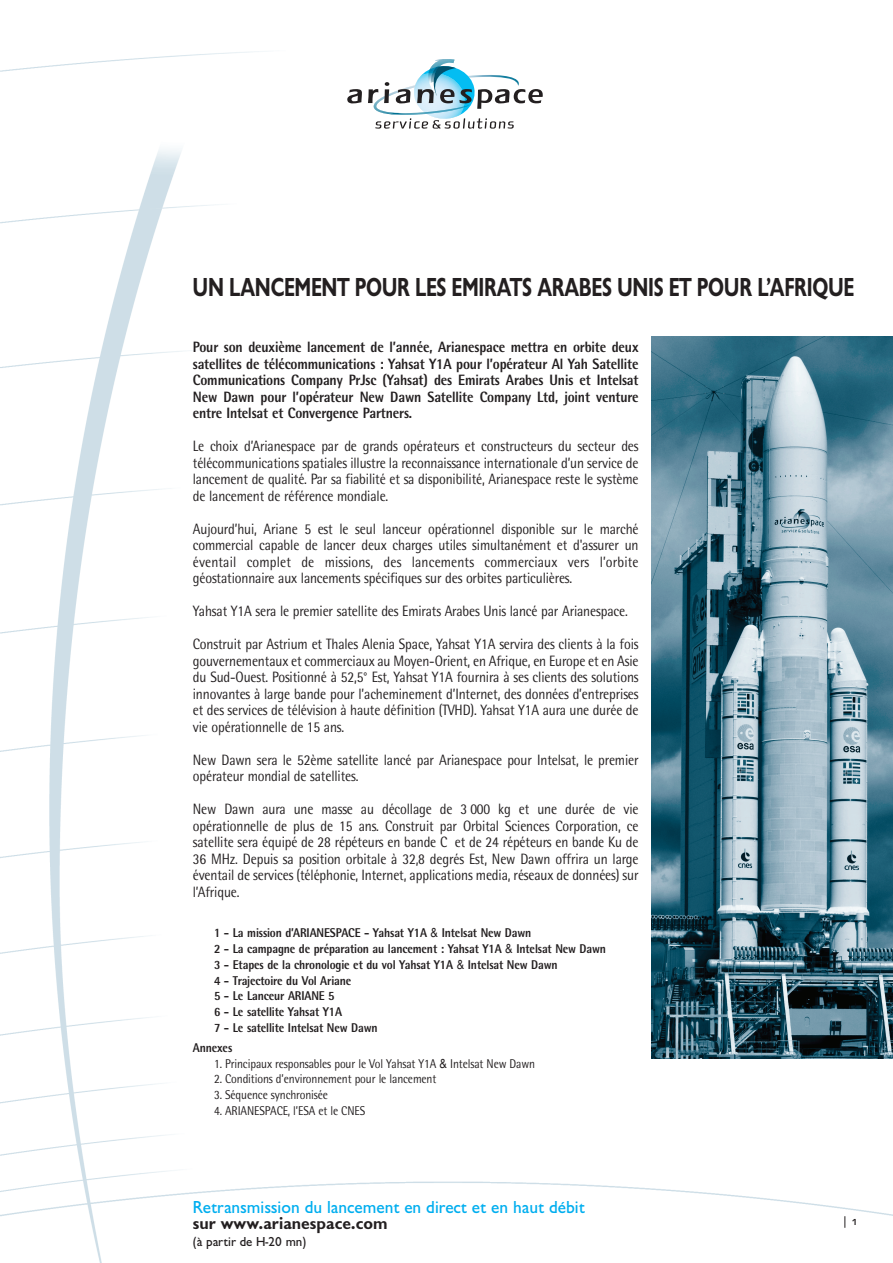
<style>
.page{position:relative;width:893px;height:1263px;background:#fff}
.page>*{position:absolute;margin:0;border:0;box-sizing:border-box;transform-origin:0 0}
.t1{font:700 27px "Giltus T";letter-spacing:-.015em;color:#231f20;scale:.77 1}
.t2{font:500 18px "Giltus T";color:#00aeef}
.t3{font:700 18px "Giltus T";color:#231f20}
.t4{font:15px/16.5px "Rotis Semi Sans";letter-spacing:-.01em;color:#231f20;text-align:justify;scale:.9 1}
.t5{font:800 15px/16.5px "Rotis Semi Sans";letter-spacing:-.01em;color:#231f20;text-align:justify;scale:.9 1}
.t6{font:500 13.5px "Giltus T";color:#231f20}
.t7{font:800 12.75px/15.8px "Rotis Semi Sans";letter-spacing:-.01em;color:#231f20;scale:.9 1}
.t8{font:12.75px "Rotis Semi Sans";letter-spacing:-.01em;color:#231f20;scale:.9 1}
.t9{font:700 9px "Eurostile";color:#231f20}
.s1{font-family:"Helvetica";font-weight:400}
.s2{font-family:"Helvetica"}
</style>
<div class="page">
<img style="left:0;top:51px;width:893px;height:1212px">
<svg style="left:844px;top:1216px;width:1px;height:12px"></svg>
<img style="left:651px;top:336px;width:242px;height:722px">
<svg style="left:347px;top:59px;width:196px;height:70px"></svg>
<h1 class="t1" style="left:193px;top:278px;width:861px">UN LANCEMENT POUR LES EMIRATS ARABES UNIS ET POUR L’AFRIQUE</h1>
<p class="t5" style="left:193px;top:340px;width:497px">Pour son deuxième lancement de l’année, Arianespace mettra en orbite deux satellites de télécommunications : Yahsat Y1A pour l’opérateur Al Yah Satellite Communications Company PrJsc (Yahsat) des Emirats Arabes Unis et Intelsat New Dawn pour l’opérateur New Dawn Satellite Company Ltd, joint venture entre Intelsat et Convergence Partners.</p>
<p class="t4" style="left:193px;top:439px;width:497px">Le choix d’Arianespace par de grands opérateurs et constructeurs du secteur des télécommunications spatiales illustre la reconnaissance internationale d’un service de lancement de qualité. Par sa fiabilité et sa disponibilité, Arianespace reste le système de lancement de référence mondiale.</p>
<p class="t4" style="left:193px;top:522px;width:497px">Aujourd’hui, Ariane 5 est le seul lanceur opérationnel disponible sur le marché commercial capable de lancer deux charges utiles simultanément et d'assurer un éventail complet de missions, des lancements commerciaux vers l’orbite géostationnaire aux lancements spécifiques sur des orbites particulières.</p>
<p class="t4" style="left:193px;top:604px;width:485px">Yahsat Y1A sera le premier satellite des Emirats Arabes Unis lancé par Arianespace.</p>
<p class="t4" style="left:193px;top:637px;width:497px">Construit par Astrium et Thales Alenia Space, Yahsat Y1A servira des clients à la fois gouvernementaux et commerciaux au Moyen-Orient, en Afrique, en Europe et en Asie du Sud-Ouest. Positionné à 52,5° Est, Yahsat Y1A fournira à ses clients des solutions innovantes à large bande pour l’acheminement d’Internet, des données d’entreprises et des services de télévision à haute définition (TVHD). Yahsat Y1A aura une durée de vie opérationnelle de 15 ans.</p>
<p class="t4" style="left:193px;top:753px;width:497px">New Dawn sera le 52ème satellite lancé par Arianespace pour Intelsat, le premier opérateur mondial de satellites.</p>
<p class="t4" style="left:193px;top:802px;width:497px">New Dawn aura une masse au décollage de 3 000 kg et une durée de vie opérationnelle de plus de 15 ans. Construit par Orbital Sciences Corporation, ce satellite sera équipé de 28 répéteurs en bande C et de 24 répéteurs en bande Ku de 36 MHz. Depuis sa position orbitale à 32,8 degrés Est, New Dawn offrira un large éventail de services (téléphonie, Internet, applications media, réseaux de données) sur l’Afrique.</p>
<p class="t7" style="left:214px;top:926px;width:437px">1 - La mission d’ARIANESPACE - Yahsat Y1A <span class="s1">&amp;</span> Intelsat New Dawn<br>2 - La campagne de préparation au lancement : Yahsat Y1A <span class="s1">&amp;</span> Intelsat New Dawn 3 - Etapes de la chronologie et du vol Yahsat Y1A <span class="s1">&amp;</span> Intelsat New Dawn<br>4 - Trajectoire du Vol Ariane<br>5 - Le Lanceur ARIANE 5<br>6 - Le satellite Yahsat Y1A<br>7 - Le satellite Intelsat New Dawn</p>
<p class="t7" style="left:193px;top:1041px;width:45px">Annexes</p>
<p class="t8" style="left:214px;top:1059px;width:358px">1. Principaux responsables pour le Vol Yahsat Y1A <span class="s2">&amp;</span> Intelsat New Dawn</p>
<p class="t8" style="left:214px;top:1074px;width:248px">2. Conditions d’environnement pour le lancement</p>
<p class="t8" style="left:214px;top:1090px;width:128px">3. Séquence synchronisée</p>
<p class="t8" style="left:214px;top:1106px;width:169px">4. ARIANESPACE, l’ESA et le CNES</p>
<p class="t2" style="left:193px;top:1201px;width:393px">Retransmission du lancement en direct et en haut débit</p>
<p class="t3" style="left:193px;top:1217px;width:196px">sur www.arianespace.com</p>
<p class="t6" style="left:193px;top:1237px;width:115px">(à partir de H-20 mn)</p>
<p class="t9" style="left:852px;top:1217px;width:7px">1</p>
</div>
